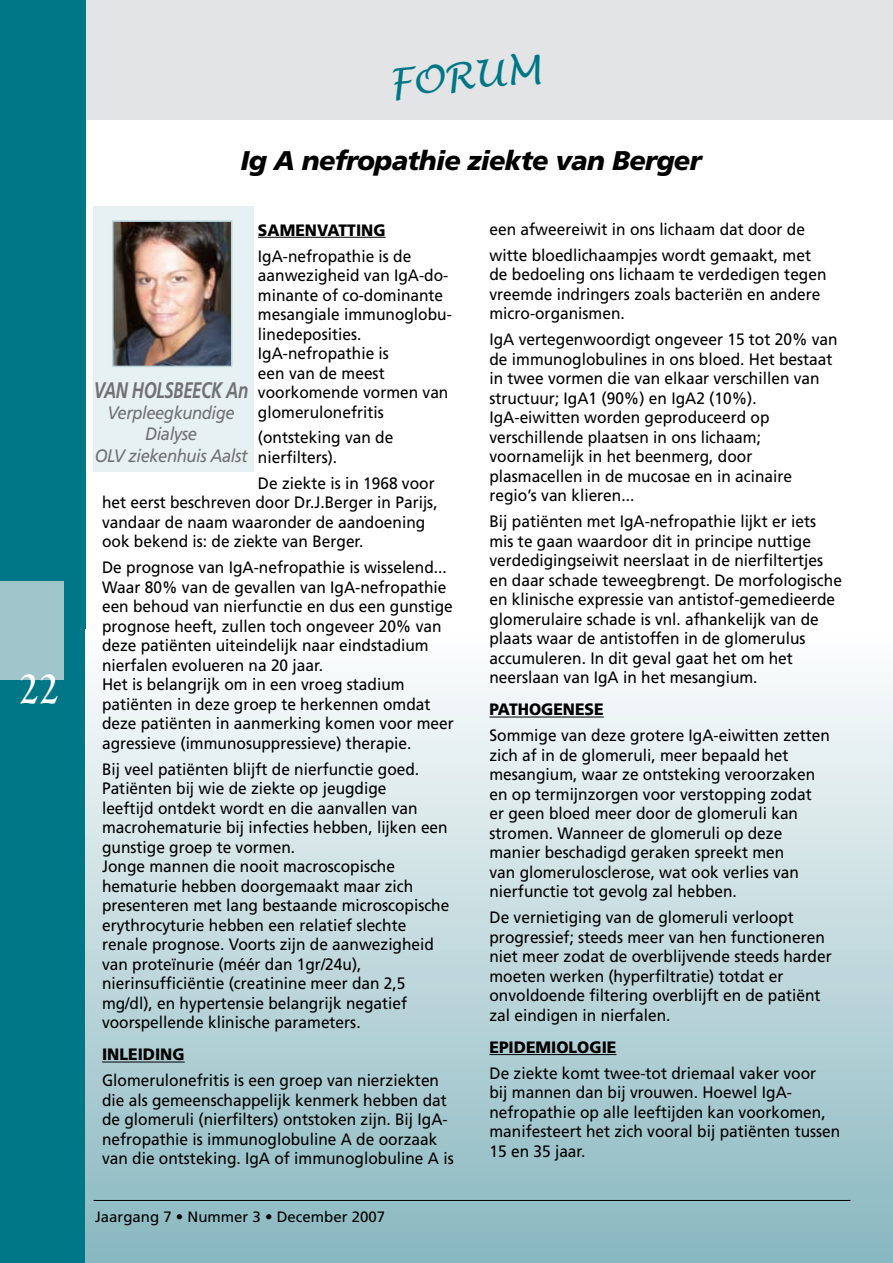
<style>
.page{position:relative;width:893px;height:1263px;background:#fff}
.page>*{position:absolute;margin:0;border:0;box-sizing:border-box;transform-origin:0 0}
.t1{font:700 45px "Goudy Old Style T";color:#fff;scale:.9 1}
.t2{font:italic 37.65px "Lucida Handwriting";color:#007786}
.t3{font:italic 900 27px "Frutiger LT";letter-spacing:-.025em;color:#000}
.t4{font:italic 700 22.5px "Frutiger LT";letter-spacing:-.025em;color:#707173;scale:.75 1}
.t5{font:italic 18px/21.3px "Frutiger LT";letter-spacing:-.025em;color:#707173;text-align:center;scale:.92 1}
.t6{font:16.5px/19.5px "Frutiger LT";color:#000;scale:.94 1}
.t7{font:900 16.5px "Frutiger LT";color:#000;scale:.95 1}
.t8{font:15px "Frutiger LT";color:#000}
</style>
<div class="page">
<div style="left:49px;top:0;width:844px;height:119px;background:#e3e4e5"></div>
<div style="left:0;top:0;width:85px;height:1263px;background:#007786"></div>
<div style="left:0;top:581px;width:64px;height:98px;background:#9fc5cb"></div>
<div style="left:85px;top:629px;width:808px;height:634px;background:linear-gradient(to bottom,#fffefe,#88b7bf)"></div>
<svg style="left:892px;top:629px;width:1px;height:634px"></svg>
<hr style="left:94px;top:1200px;width:756px;height:1px;background:#000">
<hr style="left:258px;top:237px;width:128px;height:1px;background:#000">
<hr style="left:102px;top:1061px;width:83px;height:1px;background:#000">
<hr style="left:489px;top:717px;width:115px;height:1px;background:#000">
<hr style="left:489px;top:1054px;width:127px;height:1px;background:#000">
<div style="left:94px;top:207px;width:160px;height:265px;background:#e7f0f2"></div>
<img style="left:115px;top:223px;width:114px;height:141px">
<div style="left:112px;top:220px;width:120px;height:147px;border:2px solid #b7d3d8"></div>
<h1 class="t1" style="left:19px;top:663px;width:46px">22</h1>
<h2 class="t2" style="left:387px;top:60px;width:154px;rotate:-5deg">FORUM</h2>
<h3 class="t3" style="left:241px;top:145px;width:464px">Ig A nefropathie ziekte van Berger</h3>
<p class="t7" style="left:258px;top:220px;width:136px">SAMENVATTING</p>
<p class="t6" style="left:258px;top:246px;width:208px">IgA-nefropathie is de aanwezigheid van IgA-do&shy;minante of co-dominante mesangiale immunoglobu&shy;linedeposities.<br>IgA-nefropathie is<br>een van de meest voorkomende vormen van glomerulonefritis</p>
<p class="t6" style="left:258px;top:428px;width:145px">(ontsteking van de nierfilters).</p>
<p class="t6" style="left:102px;top:473px;width:359px;text-indent:156px">De ziekte is in 1968 voor het eerst beschreven door Dr.J.Berger in Parijs, vandaar de naam waaronder de aandoening ook bekend is: de ziekte van Berger.</p>
<p class="t6" style="left:102px;top:558px;width:376px">De prognose van IgA-nefropathie is wisselend...<br>Waar 80% van de gevallen van IgA-nefropathie een behoud van nierfunctie en dus een gunstige prognose heeft, zullen toch ongeveer 20% van deze patiënten uiteindelijk naar eindstadium nierfalen evolueren na 20 jaar.<br>Het is belangrijk om in een vroeg stadium patiënten in deze groep te herkennen omdat deze patiënten in aanmerking komen voor meer agressieve (immunosuppressieve) therapie.</p>
<p class="t6" style="left:102px;top:759px;width:371px">Bij veel patiënten blijft de nierfunctie goed.<br>Patiënten bij wie de ziekte op jeugdige<br>leeftijd ontdekt wordt en die aanvallen van macrohematurie bij infecties hebben, lijken een gunstige groep te vormen.<br>Jonge mannen die nooit macroscopische hematurie hebben doorgemaakt maar zich presenteren met lang bestaande microscopische erythrocyturie hebben een relatief slechte renale prognose. Voorts zijn de aanwezigheid van proteïnurie (méér dan 1gr/24u), nierinsufficiëntie (creatinine meer dan 2,5 mg/dl), en hypertensie belangrijk negatief voorspellende klinische parameters.</p>
<p class="t7" style="left:102px;top:1044px;width:88px">INLEIDING</p>
<p class="t6" style="left:102px;top:1071px;width:376px">Glomerulonefritis is een groep van nierziekten die als gemeenschappelijk kenmerk hebben dat de glomeruli (nierfilters) ontstoken zijn. Bij IgA&shy;nefropathie is immunoglobuline A de oorzaak van die ontsteking. IgA of immunoglobuline A is</p>
<h3 class="t4" style="left:94px;top:377px;width:207px">VAN HOLSBEECK AN</h3>
<p class="t5" style="left:95px;top:402px;width:168px">Verpleegkundige<br>Dialyse<br>OLV ziekenhuis Aalst</p>
<p class="t8" style="left:95px;top:1208px;width:292px">Jaargang 7 • Nummer 3 • December 2007</p>
<p class="t6" style="left:489px;top:216px;width:344px;line-height:25.8px">een afweereiwit in ons lichaam dat door de witte bloedlichaampjes wordt gemaakt, met</p>
<p class="t6" style="left:489px;top:265px;width:360px">de bedoeling ons lichaam te verdedigen tegen vreemde indringers zoals bacteriën en andere micro-organismen.</p>
<p class="t6" style="left:489px;top:330px;width:372px">IgA vertegenwoordigt ongeveer 15 tot 20% van de immunoglobulines in ons bloed. Het bestaat in twee vormen die van elkaar verschillen van structuur; IgA1 (90%) en IgA2 (10%).<br>IgA-eiwitten worden geproduceerd op verschillende plaatsen in ons lichaam; voornamelijk in het beenmerg, door plasmacellen in de mucosae en in acinaire regio’s van klieren...</p>
<p class="t6" style="left:489px;top:512px;width:376px">Bij patiënten met IgA-nefropathie lijkt er iets mis te gaan waardoor dit in principe nuttige verdedigingseiwit neerslaat in de nierfiltertjes en daar schade teweegbrengt. De morfologische en klinische expressie van antistof-gemedieerde glomerulaire schade is vnl. afhankelijk van de plaats waar de antistoffen in de glomerulus accumuleren. In dit geval gaat het om het neerslaan van IgA in het mesangium.</p>
<p class="t7" style="left:489px;top:700px;width:122px">PATHOGENESE</p>
<p class="t6" style="left:489px;top:726px;width:364px">Sommige van deze grotere IgA-eiwitten zetten zich af in de glomeruli, meer bepaald het mesangium, waar ze ontsteking veroorzaken en op termijnzorgen voor verstopping zodat er geen bloed meer door de glomeruli kan stromen. Wanneer de glomeruli op deze manier beschadigd geraken spreekt men<br>van glomerulosclerose, wat ook verlies van nierfunctie tot gevolg zal hebben.</p>
<p class="t6" style="left:489px;top:908px;width:366px">De vernietiging van de glomeruli verloopt progressief; steeds meer van hen functioneren niet meer zodat de overblijvende steeds harder moeten werken (hyperfiltratie) totdat er onvoldoende filtering overblijft en de patiënt zal eindigen in nierfalen.</p>
<p class="t7" style="left:489px;top:1037px;width:135px">EPIDEMIOLOGIE</p>
<p class="t6" style="left:489px;top:1063px;width:375px">De ziekte komt twee-tot driemaal vaker voor<br>bij mannen dan bij vrouwen. Hoewel IgA&shy;nefropathie op alle leeftijden kan voorkomen, manifesteert het zich vooral bij patiënten tussen 15 en 35 jaar.</p>
</div>
